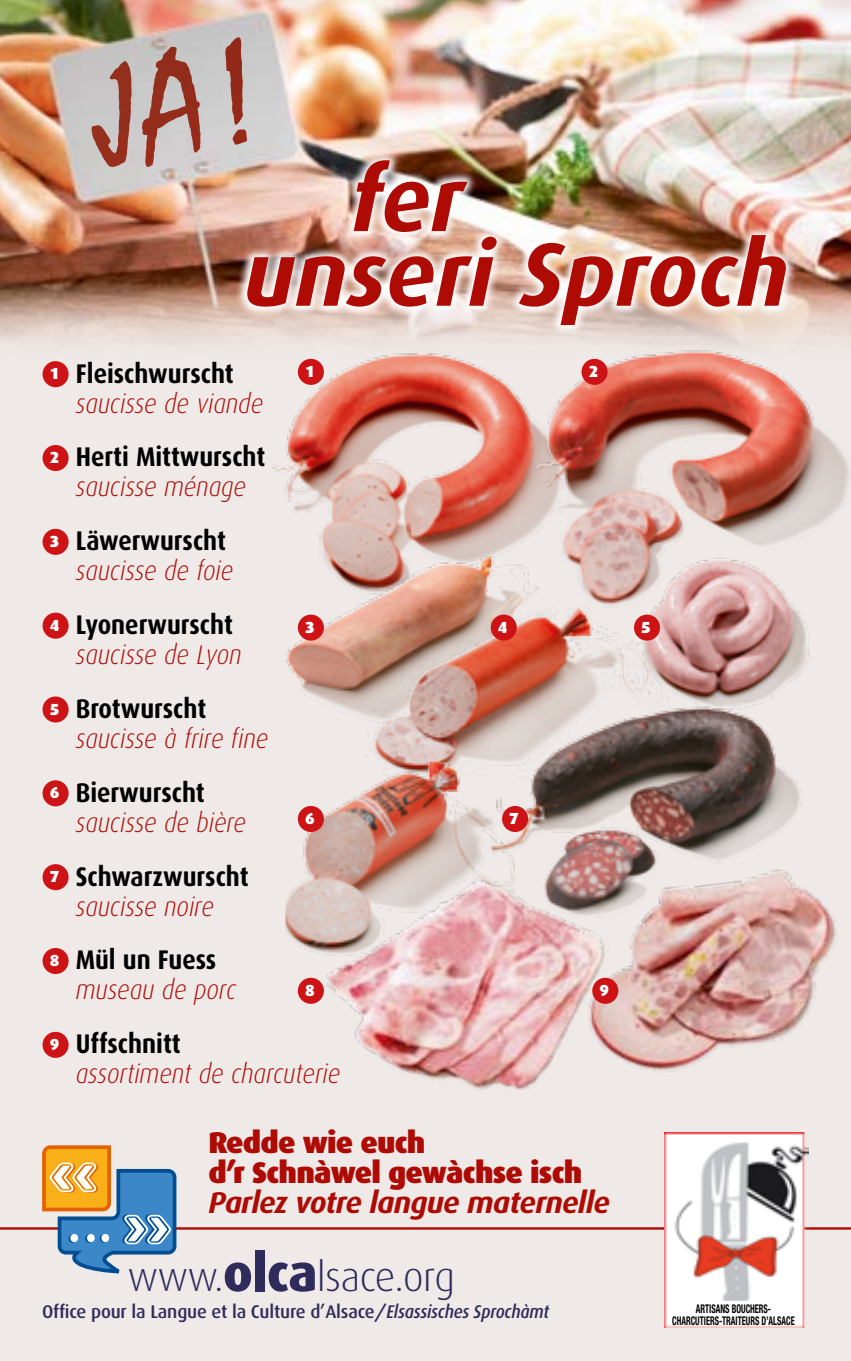
<style>
.page{position:relative;width:851px;height:1361px;background:#fff}
.page>*{position:absolute;margin:0;border:0;box-sizing:border-box;transform-origin:0 0}
.t1{font:italic 700 90px/74.7px "Dax";color:#ae0b05}
.t2{font:300 40.8px "Dax";letter-spacing:-.015em;color:#2f2b5b}
.t3{font:900 30px/30px "Dax";letter-spacing:-.025em;color:#ae0b05}
.t4{font:italic 700 30px "Dax";letter-spacing:-.025em;color:#ae0b05}
.t5{font:italic 300 27px/30px "Dax";color:#ae0b05;scale:.9 1}
.t6{font:700 27px/30px "Dax";color:#000;text-align:center;scale:.9 1}
.t7{font:500 18.3px "Dax";letter-spacing:-.01em;color:#2f2b5b}
.t8{font:900 16.2px "Dax";color:#fff}
.t9{font:700 condensed 12px/12px "Helvetica Neue";color:#000;text-align:center;scale:.7 1}
.s1{font-weight:900;font-style:normal;font-size:16.2px;color:#fff}
.s2{font-weight:700;font-style:normal;color:#000}
.s3{font-weight:900;font-size:16.2px;color:#fff}
.s4{font-weight:300;font-style:italic;color:#ae0b05}
.s5{font-weight:800;font-size:52.2px}
.s6{font-style:italic}
</style>
<div class="page">
<div style="left:0;top:0;width:850px;height:1361px;background:#efeae8"></div>
<img style="left:272px;top:366px;width:203px;height:142px">
<img style="left:475px;top:366px;width:374px;height:206px">
<img style="left:286px;top:508px;width:293px;height:248px">
<img style="left:366px;top:572px;width:232px;height:188px">
<img style="left:286px;top:760px;width:185px;height:219px">
<img style="left:613px;top:892px;width:225px;height:180px">
<img style="left:471px;top:669px;width:338px;height:253px">
<img style="left:598px;top:539px;width:225px;height:182px">
<img style="left:326px;top:876px;width:287px;height:214px">
<img style="left:0;top:0;width:850px;height:366px">
<img style="left:236px;top:150px;width:560px;height:187px">
<hr style="left:0;top:1227px;width:850px;height:2px;background:#ae0b05">
<img style="left:664px;top:1132px;width:144px;height:195px">
<svg style="left:40px;top:1145px;width:138px;height:129px"></svg>
<div style="left:667px;top:1301px;width:132px;height:23px;background:#fff"></div>
<div style="left:43px;top:361px;width:26px;height:26px;background:#cd1316;border-radius:50%"></div>
<div style="left:43px;top:445px;width:26px;height:26px;background:#cd1316;border-radius:50%"></div>
<div style="left:43px;top:529px;width:26px;height:26px;background:#cd1316;border-radius:50%"></div>
<div style="left:43px;top:612px;width:26px;height:27px;background:#cd1316;border-radius:50%"></div>
<div style="left:43px;top:696px;width:26px;height:26px;background:#cd1316;border-radius:50%"></div>
<div style="left:43px;top:780px;width:26px;height:26px;background:#cd1316;border-radius:50%"></div>
<div style="left:43px;top:864px;width:26px;height:26px;background:#cd1316;border-radius:50%"></div>
<div style="left:43px;top:948px;width:26px;height:26px;background:#cd1316;border-radius:50%"></div>
<div style="left:43px;top:1032px;width:26px;height:26px;background:#cd1316;border-radius:50%"></div>
<div style="left:298px;top:359px;width:26px;height:26px;background:#cd1316;border-radius:50%"></div>
<div style="left:298px;top:614px;width:26px;height:26px;background:#cd1316;border-radius:50%"></div>
<div style="left:298px;top:806px;width:26px;height:26px;background:#cd1316;border-radius:50%"></div>
<div style="left:298px;top:978px;width:26px;height:26px;background:#cd1316;border-radius:50%"></div>
<div style="left:592px;top:978px;width:26px;height:26px;background:#cd1316;border-radius:50%"></div>
<div style="left:502px;top:806px;width:26px;height:26px;background:#cd1316;border-radius:50%"></div>
<div style="left:490px;top:614px;width:26px;height:26px;background:#cd1316;border-radius:50%"></div>
<div style="left:634px;top:614px;width:26px;height:26px;background:#cd1316;border-radius:50%"></div>
<div style="left:581px;top:359px;width:26px;height:26px;background:#cd1316;border-radius:50%"></div>
<svg style="left:80px;top:37px;width:180px;height:132px;background:#cac8c8"></svg>
<h1 class="t1" style="left:243px;top:163px;width:546px;text-indent:106px">fer<br>unseri Sproch</h1>
<p class="t5" style="left:76px;top:359px;width:210px;text-indent:-26px"><span class="s1">1</span> <span class="s2">Fleischwurscht </span>saucisse de viande</p>
<p class="t6" style="left:50px;top:442px;width:241px"><span class="s3">2</span> Herti Mittwurscht <span class="s4">saucisse ménage</span></p>
<p class="t5" style="left:50px;top:526px;width:205px;text-align:right"><span class="s1">3</span> <span class="s2">Läwerwurscht </span>saucisse de foie</p>
<p class="t5" style="left:76px;top:610px;width:186px;text-indent:-26px"><span class="s1">4</span> <span class="s2">Lyonerwurscht </span>saucisse de Lyon</p>
<p class="t5" style="left:76px;top:694px;width:215px;text-indent:-26px"><span class="s1">5</span> <span class="s2">Brotwurscht </span>saucisse à frire fine</p>
<p class="t5" style="left:76px;top:778px;width:191px;text-indent:-26px"><span class="s1">6</span> <span class="s2">Bierwurscht </span>saucisse de bière</p>
<p class="t6" style="left:50px;top:861px;width:222px"><span class="s3">7</span> Schwarzwurscht <span class="s4">saucisse noire</span></p>
<p class="t5" style="left:76px;top:945px;width:180px;text-indent:-26px"><span class="s1">8</span> <span class="s2">Mül un Fuess </span>museau de porc</p>
<p class="t5" style="left:76px;top:1029px;width:295px;text-indent:-26px"><span class="s1">9</span> <span class="s2">Uffschnitt<br></span>assortiment de charcuterie</p>
<p class="t8" style="left:588px;top:362px;width:11px">2</p>
<p class="t8" style="left:305px;top:362px;width:11px">1</p>
<p class="t8" style="left:305px;top:618px;width:11px">3</p>
<p class="t8" style="left:498px;top:618px;width:11px">4</p>
<p class="t8" style="left:641px;top:618px;width:11px">5</p>
<p class="t8" style="left:305px;top:809px;width:11px">6</p>
<p class="t8" style="left:509px;top:809px;width:11px">7</p>
<p class="t8" style="left:305px;top:981px;width:11px">8</p>
<p class="t8" style="left:599px;top:981px;width:11px">9</p>
<p class="t3" style="left:208px;top:1128px;width:375px">Redde wie euch<br>d’r Schnàwel gewàchse isch</p>
<p class="t4" style="left:208px;top:1186px;width:403px">Parlez votre langue maternelle</p>
<h2 class="t2" style="left:127px;top:1254px;width:329px">www.<span class="s5">olca</span>lsace.org</h2>
<p class="t7" style="left:42px;top:1301px;width:508px">Office pour la Langue et la Culture d’Alsace<span class="s6">/Elsassisches Sprochàmt</span></p>
<p class="t9" style="left:672px;top:1302px;width:176px">ARTISANS BOUCHERS-<br>CHARCUTIERS-TRAITEURS D’ALSACE</p>
</div>
